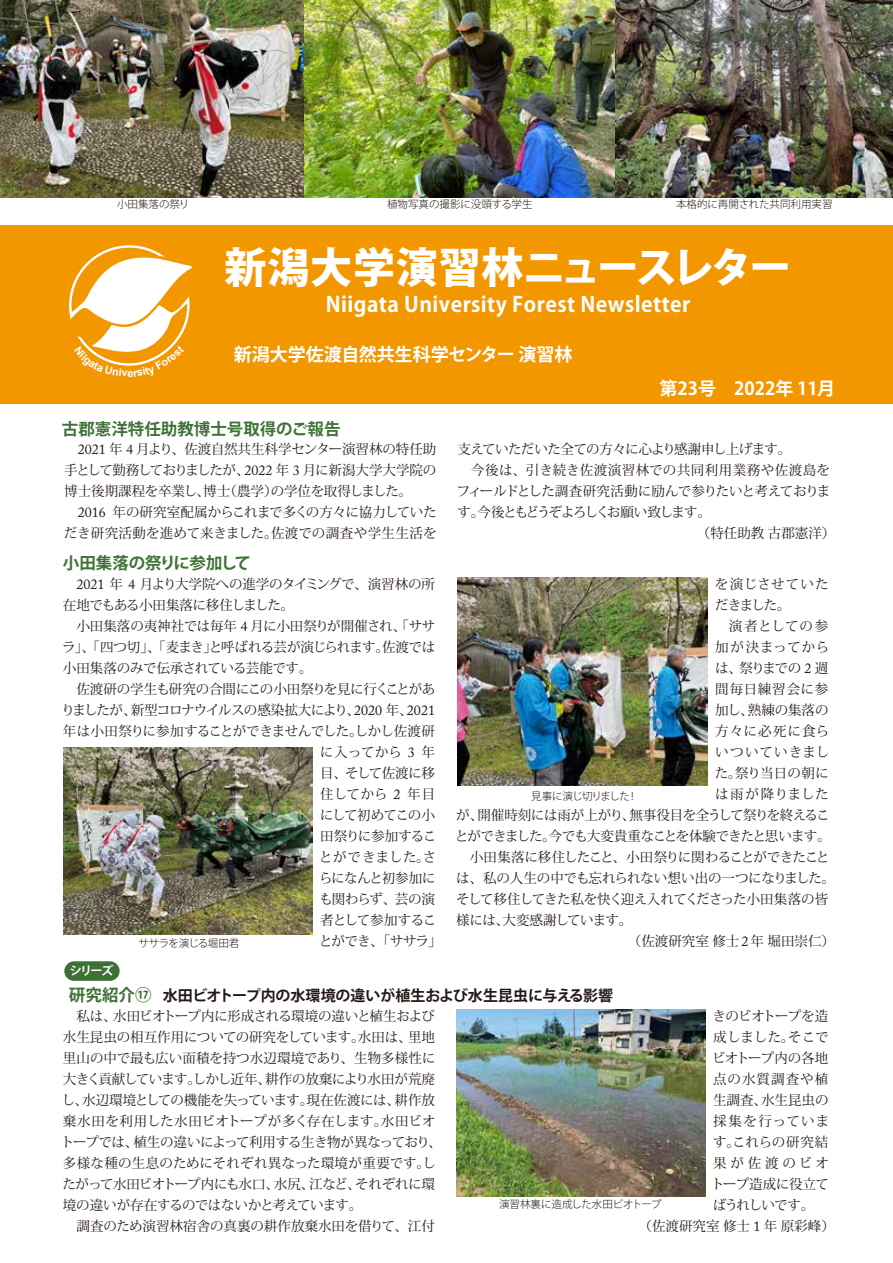
<style>
.page{position:relative;width:893px;height:1263px;background:#fff}
.page>*{position:absolute;margin:0;border:0;box-sizing:border-box;transform-origin:0 0}
.t1{font:800 42px "Koz Go Pro";letter-spacing:-.01em;color:#fff}
.t2{font:700 21px "Koz Go Pro";letter-spacing:.02em;color:#fff}
.t3{font:700 18px "Koz Go Pro";color:#fff}
.t4{font:700 16.5px "Koz Go Pro";color:#3f7336}
.t5{font:700 15px "Koz Go Pro";letter-spacing:-.005em;color:#221815}
.t6{font:13.5px/21px "Koz Min Pr 6 N";letter-spacing:-.01em;color:#221815;text-align:justify}
.t7{font:13.5px "Koz Min Pr 6 N";letter-spacing:-.04em;color:#221815}
.t8{font:13.5px "Koz Min Pr 6 N";letter-spacing:-.05em;color:#221815}
.t9{font:13.5px "Koz Min Pr 6 N";letter-spacing:-.045em;color:#221815}
.t10{font:13.5px "Koz Min Pr 6 N";letter-spacing:-.03em;color:#221815}
.t11{font:13.5px "Koz Min Pr 6 N";letter-spacing:-.075em;color:#221815}
.t12{font:13.5px "Koz Min Pr 6 N";letter-spacing:-.065em;color:#221815}
.t13{font:13.5px "Koz Min Pr 6 N";letter-spacing:-.035em;color:#221815}
.t14{font:13.5px "Koz Min Pr 6 N";letter-spacing:.04em;color:#221815}
.t15{font:13.5px "Koz Min Pr 6 N";letter-spacing:-.11em;color:#221815}
.t16{font:13.5px "Koz Min Pr 6 N";letter-spacing:.015em;color:#221815}
.t17{font:13.5px "Koz Min Pr 6 N";letter-spacing:.045em;color:#221815}
.t18{font:13.5px "Koz Min Pr 6 N";letter-spacing:.08em;color:#221815}
.t19{font:13.5px "Koz Min Pr 6 N";letter-spacing:-.07em;color:#221815}
.t20{font:13.5px "Koz Min Pr 6 N";letter-spacing:.01em;color:#221815}
.t21{font:13.5px "Koz Min Pr 6 N";letter-spacing:.085em;color:#221815}
.t22{font:13.5px "Koz Min Pr 6 N";letter-spacing:.055em;color:#221815}
.t23{font:13.5px "Koz Min Pr 6 N";letter-spacing:.07em;color:#221815}
.t24{font:13.5px "Koz Min Pr 6 N";letter-spacing:.06em;color:#221815}
.t25{font:13.5px "Koz Min Pr 6 N";letter-spacing:.065em;color:#221815}
.t26{font:13.5px "Koz Min Pr 6 N";letter-spacing:.095em;color:#221815}
.t27{font:13.5px "Koz Min Pr 6 N";letter-spacing:.28em;color:#221815}
.t28{font:700 12px "Koz Go Pr 6 N";color:#fff}
.t29{font:700 10.8px "Arial";color:#fff}
.t30{font:300 10.5px "Koz Go Pr 6 N";color:#221815}
.t31{font:300 10.5px "Koz Go Pr 6 N";letter-spacing:-.05em;color:#221815}
.t32{font:300 10.5px "Koz Go Pr 6 N";letter-spacing:-.04em;color:#221815}
.s1{font-family:"Adobe Caslon Pro";font-size:14.1px}
.s2{font-size:16.5px;color:#3e7035}
</style>
<div class="page">
<img style="left:0;top:0;width:893px;height:197px">
<div style="left:0;top:225px;width:893px;height:179px;background:#f39700"></div>
<img style="left:63px;top:747px;width:250px;height:187px">
<img style="left:458px;top:577px;width:250px;height:208px">
<div style="left:64px;top:961px;width:56px;height:20px;background:#3e7035;border-radius:10px"></div>
<img style="left:456px;top:1009px;width:250px;height:187px">
<svg style="left:69px;top:255px;width:123px;height:111px"></svg>
<p class="t30" style="left:117px;top:199px;width:74px">小田集落の祭り</p>
<p class="t30" style="left:387px;top:199px;width:147px">植物写真の撮影に没頭する学生</p>
<p class="t30" style="left:676px;top:199px;width:158px">本格的に再開された共同利用実習</p>
<p class="t29" style="left:127px;top:365px;width:8px">e</p>
<h1 class="t1" style="left:225px;top:240px;width:569px">新潟大学演習林ニュースレター</h1>
<h2 class="t2" style="left:326px;top:290px;width:366px">Niigata University Forest Newsletter</h2>
<h3 class="t3" style="left:234px;top:343px;width:340px">新潟大学佐渡自然共生科学センター 演習林</h3>
<h3 class="t3" style="left:659px;top:377px;width:177px">第23号　2022年 11月</h3>
<p class="t4" style="left:62px;top:418px;width:280px">古郡憲洋特任助教博士号取得のご報告</p>
<p class="t6" style="left:64px;top:439px;width:374px;text-indent:14px"><span class="s1">2021</span> 年 <span class="s1">4</span> 月より、佐渡自然共生科学センター演習林の特任助手として勤務しておりましたが、<span class="s1">2022</span> 年 <span class="s1">3</span> 月に新潟大学大学院の博士後期課程を卒業し、博士（農学）の学位を取得しました。</p>
<p class="t6" style="left:64px;top:502px;width:374px;text-align:right"><span class="s1">2016</span> 年の研究室配属からこれまで多くの方々に協力していただき研究活動を進めて来きました。佐渡での調査や学生生活を</p>
<p class="t4" style="left:63px;top:553px;width:190px">小田集落の祭りに参加して</p>
<p class="t6" style="left:76px;top:574px;width:360px"><span class="s1">2021</span> 年 <span class="s1">4</span> 月より大学院への進学のタイミングで、演習林の所</p>
<p class="t9" style="left:63px;top:598px;width:233px">在地でもある小田集落に移住しました。</p>
<p class="t6" style="left:63px;top:616px;width:374px">　小田集落の夷神社では毎年 <span class="s1">4</span> 月に小田祭りが開催され、「ササ</p>
<p class="t8" style="left:62px;top:640px;width:374px">ラ」、「四つ切」、「麦まき」と呼ばれる芸が演じられます。佐渡では</p>
<p class="t10" style="left:63px;top:661px;width:251px">小田集落のみで伝承されている芸能です。</p>
<p class="t6" style="left:63px;top:679px;width:374px">　佐渡研の学生も研究の合間にこの小田祭りを見に行くことがあ</p>
<p class="t11" style="left:61px;top:703px;width:375px">りましたが、新型コロナウイルスの感染拡大により、<span class="s1">2020</span> 年、<span class="s1">2021</span></p>
<p class="t10" style="left:63px;top:724px;width:374px">年は小田祭りに参加することができませんでした。しかし佐渡研</p>
<p class="t6" style="left:320px;top:742px;width:116px">に入ってから <span class="s1">3</span> 年</p>
<p class="t7" style="left:320px;top:766px;width:116px">目、そして佐渡に移</p>
<p class="t6" style="left:320px;top:784px;width:116px">住してから <span class="s1">2</span> 年目</p>
<p class="t19" style="left:320px;top:808px;width:116px">にして初めてこの小</p>
<p class="t8" style="left:320px;top:829px;width:118px">田祭りに参加するこ</p>
<p class="t17" style="left:319px;top:850px;width:119px">とができました。さ</p>
<p class="t7" style="left:319px;top:871px;width:118px">らになんと初参加に</p>
<p class="t9" style="left:319px;top:892px;width:117px">も関わらず、芸の演</p>
<p class="t12" style="left:320px;top:913px;width:118px">者として参加するこ</p>
<p class="t6" style="left:319px;top:931px;width:124px">とができ、「ササラ」</p>
<p class="t32" style="left:138px;top:937px;width:103px">ササラを演じる堀田君</p>
<p class="t7" style="left:458px;top:442px;width:335px">支えていただいた全ての方々に心より感謝申し上げます。</p>
<p class="t14" style="left:458px;top:463px;width:374px">　今後は、引き続き佐渡演習林での共同利用業務や佐渡島を</p>
<p class="t13" style="left:457px;top:484px;width:375px">フィールドとした調査研究活動に励んで参りたいと考えておりま</p>
<p class="t15" style="left:457px;top:505px;width:255px">す。今後ともどうぞよろしくお願い致します。</p>
<p class="t6" style="left:697px;top:523px;width:140px">（特任助教古郡憲洋）</p>
<p class="t21" style="left:715px;top:577px;width:115px">を演じさせていた</p>
<p class="t6" style="left:715px;top:595px;width:77px">だきました。</p>
<p class="t22" style="left:715px;top:619px;width:115px">　演者としての参</p>
<p class="t23" style="left:715px;top:640px;width:116px">加が決まってから</p>
<p class="t6" style="left:715px;top:658px;width:115px">は、祭りまでの <span class="s1">2</span> 週</p>
<p class="t24" style="left:715px;top:682px;width:115px">間毎日練習会に参</p>
<p class="t6" style="left:715px;top:700px;width:115px">加し、熟練の集落の</p>
<p class="t25" style="left:715px;top:724px;width:116px">方々に必死に食ら</p>
<p class="t18" style="left:715px;top:745px;width:115px">いついていきまし</p>
<p class="t20" style="left:715px;top:766px;width:116px">た。祭り当日の朝に</p>
<p class="t17" style="left:715px;top:787px;width:115px">は雨が降りました</p>
<p class="t6" style="left:456px;top:805px;width:375px">が、開催時刻には雨が上がり、無事役目を全うして祭りを終えるこ</p>
<p class="t12" style="left:455px;top:829px;width:377px">とができました。今でも大変貴重なことを体験できたと思います。</p>
<p class="t8" style="left:456px;top:850px;width:374px">　小田集落に移住したこと、小田祭りに関わることができたこと</p>
<p class="t6" style="left:456px;top:868px;width:380px">は、私の人生の中でも忘れられない想い出の一つになりました。</p>
<p class="t7" style="left:456px;top:892px;width:374px">そして移住してきた私を快く迎え入れてくださった小田集落の皆</p>
<p class="t9" style="left:456px;top:913px;width:177px">様には、大変感謝しています。</p>
<p class="t6" style="left:628px;top:931px;width:209px">（佐渡研究室修士<span class="s1">2</span>年堀田崇仁）</p>
<p class="t31" style="left:531px;top:790px;width:108px">見事に演じ切りました！</p>
<p class="t28" style="left:70px;top:964px;width:45px">シリーズ</p>
<p class="t5" style="left:69px;top:986px;width:546px"><span class="s2">研究紹介⑰</span> 水田ビオトープ内の水環境の違いが植生および水生昆虫に与える影響</p>
<p class="t6" style="left:61px;top:1006px;width:382px;text-align:left">　私は、水田ビオトープ内に形成される環境の違いと植生および水生昆虫の相互作用についての研究をしています。水田は、里地里山の中で最も広い面積を持つ水辺環境であり、生物多様性に大きく貢献しています。しかし近年、耕作の放棄により水田が荒廃し、水辺環境としての機能を失っています。現在佐渡には、耕作放棄水田を利用した水田ビオトープが多く存在します。水田ビオトープでは、植生の違いによって利用する生き物が異なっており、多様な種の生息のためにそれぞれ異なった環境が重要です。したがって水田ビオトープ内にも水口、水尻、江など、それぞれに環境の違いが存在するのではないかと考えています。<br>　調査のため演習林宿舎の真裏の耕作放棄水田を借りて、江付</p>
<p class="t9" style="left:713px;top:1008px;width:117px">きのビオトープを造</p>
<p class="t16" style="left:713px;top:1029px;width:117px">成しました。そこで</p>
<p class="t6" style="left:712px;top:1048px;width:118px">ビオトープ内の各地</p>
<p class="t18" style="left:713px;top:1071px;width:117px">点の水質調査や植</p>
<p class="t6" style="left:713px;top:1090px;width:117px">生調査、水生昆虫の</p>
<p class="t26" style="left:713px;top:1113px;width:118px">採集を行っていま</p>
<p class="t16" style="left:713px;top:1134px;width:117px">す。これらの研究結</p>
<p class="t27" style="left:713px;top:1155px;width:117px">果が佐渡のビオ</p>
<p class="t6" style="left:711px;top:1174px;width:119px">トープ造成に役立て</p>
<p class="t11" style="left:713px;top:1197px;width:103px">ばうれしいです。</p>
<p class="t6" style="left:638px;top:1216px;width:198px">（佐渡研究室修士 <span class="s1">1</span> 年原彩峰）</p>
<p class="t30" style="left:499px;top:1199px;width:164px">演習林裏に造成した水田ビオトープ</p>
</div>
